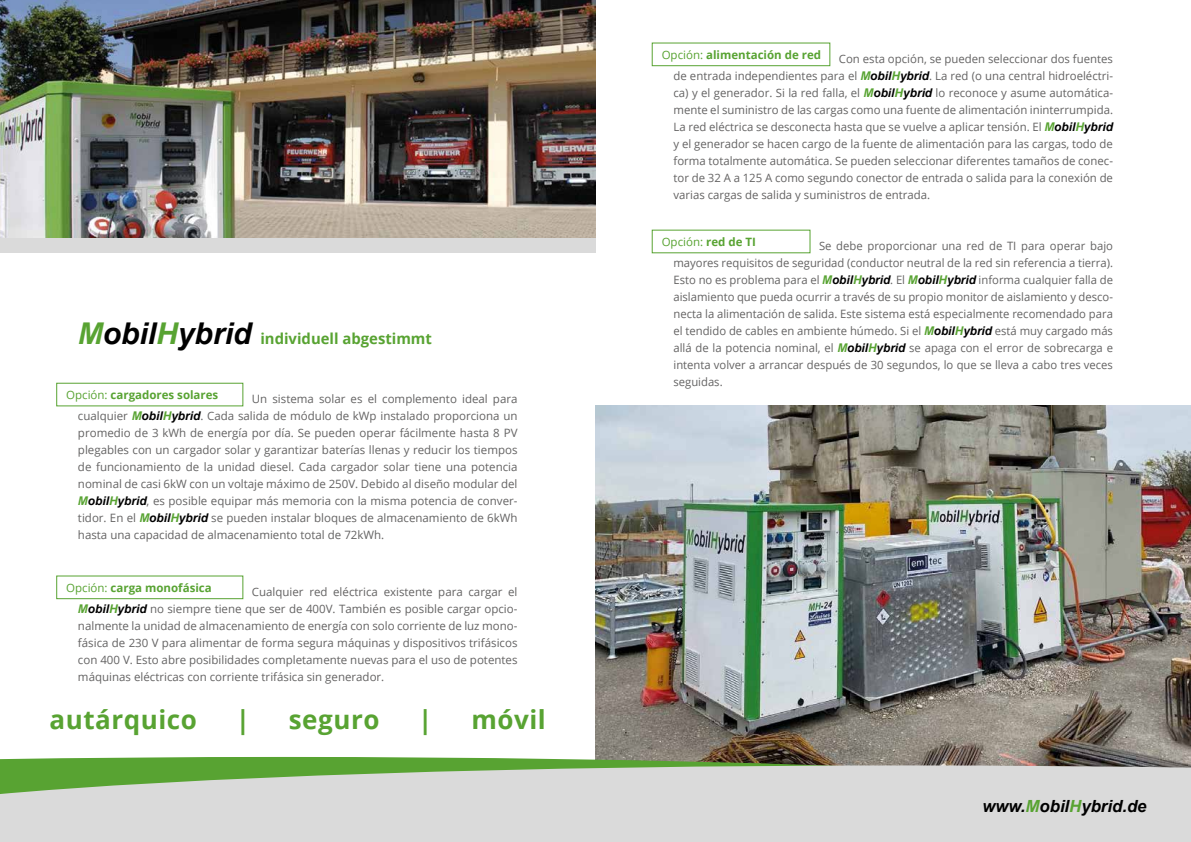
<style>
.page{position:relative;width:1191px;height:842px;background:#fff}
.page>*{position:absolute;margin:0;border:0;box-sizing:border-box;transform-origin:0 0}
.t1{font:700 26px "Open Sans";letter-spacing:.02em;color:#58a332}
.t2{font:italic 700 16.7px "Arial";color:#000}
.t3{font:700 15px "Open Sans";color:#58a332}
.t4{font:11.5px/17px "Open Sans";color:#646363;text-align:justify}
.t5{font:700 11.5px "Open Sans";color:#58a332}
.t6{font:11.5px "Open Sans";color:#58a332}
.s1{font-family:"Arial";font-style:italic;font-size:30px}
.s2{font-family:"Arial";font-style:italic;font-size:30px;color:#000}
.s3{font-weight:400}
.s4{font-family:"Arial";font-weight:700;font-style:italic;font-size:12px;color:#58a332}
.s5{font-family:"Arial";font-weight:700;font-style:italic;font-size:12px;color:#000}
.s6{font-weight:700}
.s7{color:#58a332}
</style>
<div class="page">
<img style="left:595px;top:405px;width:596px;height:352px">
<img style="left:0;top:0;width:595px;height:238px">
<div style="left:0;top:238px;width:595px;height:14px;background:#dadada"></div>
<img style="left:0;top:757px;width:1191px;height:8px">
<svg style="left:0;top:765px;width:1191px;height:77px;background:#ced4ca"></svg>
<div style="left:56px;top:383px;width:187px;height:23px;border:1px solid #58a332"></div>
<div style="left:651px;top:43px;width:179px;height:23px;border:1px solid #58a332"></div>
<div style="left:56px;top:575px;width:187px;height:24px;border:1px solid #58a332"></div>
<h3 class="t3" style="left:78px;top:328px;width:355px"><span class="s1">M</span><span class="s2">obil</span><span class="s1">H</span><span class="s2">ybrid</span> individuell abgestimmt</h3>
<p class="t5" style="left:66px;top:387px;width:154px"><span class="s3">Opción:</span> cargadores solares</p>
<p class="t4" style="left:78px;top:390px;width:441px;text-indent:174px">Un sistema solar es el complemento ideal para cualquier <span class="s4">M</span><span class="s5">obil</span><span class="s4">H</span><span class="s5">ybrid</span>. Cada salida de módulo de kWp instalado proporciona un promedio de 3 kWh de energía por día. Se pueden operar fácilmente hasta 8 PV plegables con un cargador solar y garantizar baterías llenas y reducir los tiempos de funcionamiento de la unidad diesel. Cada cargador solar tiene una potencia nominal de casi 6kW con un voltaje máximo de 250V. Debido al diseño modular del <span class="s4">M</span><span class="s5">obil</span><span class="s4">H</span><span class="s5">ybrid</span>, es posible equipar más memoria con la misma potencia de conver&shy;tidor. En el <span class="s4">M</span><span class="s5">obil</span><span class="s4">H</span><span class="s5">ybrid</span> se pueden instalar bloques de almacenamiento de 6kWh hasta una capacidad de almacenamiento total de 72kWh.</p>
<p class="t5" style="left:66px;top:579px;width:147px"><span class="s3">Opción:</span> carga monofásica</p>
<p class="t4" style="left:78px;top:583px;width:441px;text-indent:174px">Cualquier red eléctrica existente para cargar el <span class="s4">M</span><span class="s5">obil</span><span class="s4">H</span><span class="s5">ybrid</span> no siempre tiene que ser de 400V. También es posible cargar opcio&shy;nalmente la unidad de almacenamiento de energía con solo corriente de luz mono&shy;fásica de 230 V para alimentar de forma segura máquinas y dispositivos trifásicos con 400 V. Esto abre posibilidades completamente nuevas para el uso de potentes máquinas eléctricas con corriente trifásica sin generador.</p>
<h1 class="t1" style="left:50px;top:701px;width:149px">autárquico</h1>
<h1 class="t1" style="left:236px;top:701px;width:16px">|</h1>
<h1 class="t1" style="left:289px;top:701px;width:92px">seguro</h1>
<h1 class="t1" style="left:418px;top:701px;width:16px">|</h1>
<h1 class="t1" style="left:471px;top:701px;width:76px">móvil</h1>
<p class="t5" style="left:661px;top:46px;width:161px"><span class="s3">Opción:</span> alimentación de red</p>
<p class="t4" style="left:673px;top:50px;width:441px;text-indent:165px">Con esta opción, se pueden seleccionar dos fuentes de entrada independientes para el <span class="s4">M</span><span class="s5">obil</span><span class="s4">H</span><span class="s5">ybrid</span>. La red (o una central hidroeléctri&shy;ca) y el generador. Si la red falla, el <span class="s4">M</span><span class="s5">obil</span><span class="s4">H</span><span class="s5">ybrid</span> lo reconoce y asume automática&shy;mente el suministro de las cargas como una fuente de alimentación ininterrumpida.<br>La red eléctrica se desconecta hasta que se vuelve a aplicar tensión. El <span class="s4">M</span><span class="s5">obil</span><span class="s4">H</span><span class="s5">ybrid </span>y el generador se hacen cargo de la fuente de alimentación para las cargas, todo de forma totalmente automática. Se pueden seleccionar diferentes tamaños de conec&shy;tor de 32 A a 125 A como segundo conector de entrada o salida para la conexión de varias cargas de salida y suministros de entrada.</p>
<p class="t6" style="left:661px;top:234px;width:96px">Opción: <span class="s6">red de TI</span></p>
<p class="t4" style="left:673px;top:237px;width:441px;text-indent:145px">Se debe proporcionar una red de TI para operar bajo mayores requisitos de seguridad (conductor neutral de la red sin referencia a tierra).<br>Esto no es problema para el <span class="s4">M</span><span class="s5">obil</span><span class="s4">H</span><span class="s5">ybrid</span>. El <span class="s4">M</span><span class="s5">obil</span><span class="s4">H</span><span class="s5">ybrid</span> informa cualquier falla de aislamiento que pueda ocurrir a través de su propio monitor de aislamiento y desco&shy;necta la alimentación de salida. Este sistema está especialmente recomendado para el tendido de cables en ambiente húmedo. Si el <span class="s4">M</span><span class="s5">obil</span><span class="s4">H</span><span class="s5">ybrid</span> está muy cargado más allá de la potencia nominal, el <span class="s4">M</span><span class="s5">obil</span><span class="s4">H</span><span class="s5">ybrid</span> se apaga con el error de sobrecarga e intenta volver a arrancar después de 30 segundos, lo que se lleva a cabo tres veces seguidas.</p>
<h2 class="t2" style="left:982px;top:795px;width:166px">www.<span class="s7">M</span>obil<span class="s7">H</span>ybrid.de</h2>
</div>
